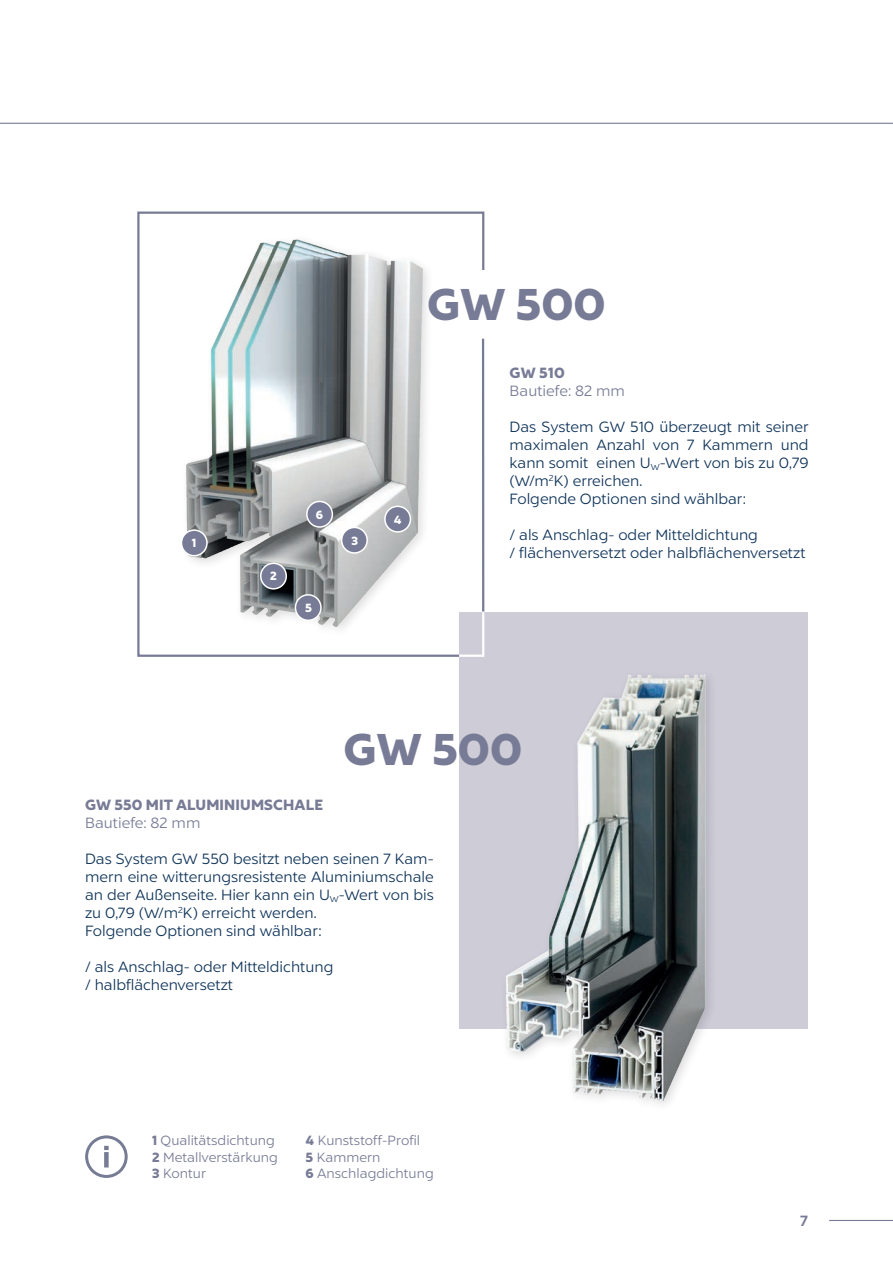
<style>
.page{position:relative;width:893px;height:1263px;background:#fff}
.page>*{position:absolute;margin:0;border:0;box-sizing:border-box;transform-origin:0 0}
.t1{font:900 45px "Liszt FY";color:#777b95}
.t2{font:15px/18px "Liszt FY";color:#103459;text-align:justify}
.Headline_Produkt{font:900 15px "Liszt FY";letter-spacing:.01em;color:#777b95}
.t3{font:15px "Liszt FY";color:#777b95}
.t4{font:700 15px "Liszt FY";color:#777b95}
.Headline_Produkt-2{font:13.5px "Liszt FY";color:#777b95}
.Headline_Produkt-3{font:900 12px "Liszt FY";color:#fff}
.s1{font-weight:900}
</style>
<div class="page">
<hr style="left:829px;top:1220px;width:64px;height:1px;background:#777b95">
<svg style="left:137px;top:211px;width:348px;height:446px"></svg>
<div style="left:180px;top:234px;width:254px;height:404px;background:#231f20;opacity:.15"></div>
<img style="left:173px;top:239px;width:249px;height:388px">
<div style="left:459px;top:612px;width:349px;height:417px;background:#cdccd7"></div>
<hr style="left:0;top:123px;width:893px;height:1px;background:#777b95">
<img style="left:506px;top:674px;width:204px;height:430px">
<div style="left:181px;top:530px;width:26px;height:26px;background:#777b95;border-radius:50%"></div>
<div style="left:181px;top:529px;width:27px;height:27px;border:2px solid #fff;border-radius:50%"></div>
<div style="left:261px;top:563px;width:25px;height:26px;background:#777b95;border-radius:50%"></div>
<div style="left:260px;top:562px;width:27px;height:28px;border:2px solid #fff;border-radius:50%"></div>
<div style="left:342px;top:527px;width:25px;height:26px;background:#777b95;border-radius:50%"></div>
<div style="left:341px;top:527px;width:27px;height:27px;border:2px solid #fff;border-radius:50%"></div>
<div style="left:385px;top:506px;width:25px;height:26px;background:#777b95;border-radius:50%"></div>
<div style="left:384px;top:506px;width:27px;height:27px;border:2px solid #fff;border-radius:50%"></div>
<div style="left:295px;top:595px;width:26px;height:25px;background:#777b95;border-radius:50%"></div>
<div style="left:295px;top:594px;width:27px;height:27px;border:2px solid #fff;border-radius:50%"></div>
<div style="left:307px;top:501px;width:25px;height:26px;background:#777b95;border-radius:50%"></div>
<div style="left:306px;top:501px;width:27px;height:27px;border:2px solid #fff;border-radius:50%"></div>
<svg style="left:457px;top:609px;width:28px;height:48px"></svg>
<svg style="left:85px;top:1135px;width:43px;height:43px"></svg>
<p class="Headline_Produkt-3" style="left:192px;top:535px;width:6px">1</p>
<p class="Headline_Produkt-3" style="left:270px;top:569px;width:8px">2</p>
<p class="Headline_Produkt-3" style="left:316px;top:507px;width:9px">6</p>
<p class="Headline_Produkt-3" style="left:305px;top:600px;width:8px">5</p>
<p class="Headline_Produkt-3" style="left:352px;top:533px;width:8px">3</p>
<p class="Headline_Produkt-3" style="left:394px;top:512px;width:9px">4</p>
<p class="t1" style="left:427px;top:276px;width:180px">GW 500</p>
<p class="Headline_Produkt" style="left:510px;top:363px;width:57px">GW 510</p>
<p class="t3" style="left:510px;top:382px;width:117px">Bautiefe: 82 mm</p>
<p class="t2" style="left:510px;top:418px;width:301px">Das System GW 510 überzeugt mit seiner maximalen Anzahl von 7 Kammern und kann somit einen U<sub>W</sub>-Wert von bis zu 0,79 (W/m<sup>2</sup>K) erreichen.</p>
<p class="t2" style="left:510px;top:490px;width:238px">Folgende Optionen sind wählbar:</p>
<p class="t2" style="left:510px;top:526px;width:250px">/ als Anschlag- oder Mitteldichtung</p>
<p class="t2" style="left:510px;top:544px;width:298px">/ flächenversetzt oder halbflächenversetzt</p>
<p class="t1" style="left:343px;top:721px;width:180px">GW 500</p>
<p class="Headline_Produkt" style="left:85px;top:795px;width:240px">GW 550 MIT ALUMINIUMSCHALE</p>
<p class="t3" style="left:85px;top:814px;width:117px">Bautiefe: 82 mm</p>
<p class="t2" style="left:85px;top:850px;width:350px">Das System GW 550 besitzt neben seinen 7 Kam&shy;mern eine witterungsresistente Aluminiumschale an der Außenseite. Hier kann ein U<sub>W</sub>-Wert von bis zu 0,79 (W/m<sup>2</sup>K) erreicht werden.</p>
<p class="t2" style="left:85px;top:922px;width:238px">Folgende Optionen sind wählbar:</p>
<p class="t2" style="left:85px;top:958px;width:250px">/ als Anschlag- oder Mitteldichtung</p>
<p class="t2" style="left:85px;top:976px;width:150px">/ halbflächenversetzt</p>
<p class="Headline_Produkt-2" style="left:152px;top:1132px;width:124px"><span class="s1">1</span> Qualitätsdichtung</p>
<p class="Headline_Produkt-2" style="left:152px;top:1149px;width:127px"><span class="s1">2</span> Metallverstärkung</p>
<p class="Headline_Produkt-2" style="left:152px;top:1165px;width:56px"><span class="s1">3</span> Kontur</p>
<p class="Headline_Produkt-2" style="left:306px;top:1132px;width:116px"><span class="s1">4</span> Kunststoff-Profil</p>
<p class="Headline_Produkt-2" style="left:306px;top:1149px;width:76px"><span class="s1">5</span> Kammern</p>
<p class="Headline_Produkt-2" style="left:306px;top:1165px;width:130px"><span class="s1">6</span> Anschlagdichtung</p>
<p class="t4" style="left:800px;top:1211px;width:9px">7</p>
</div>
